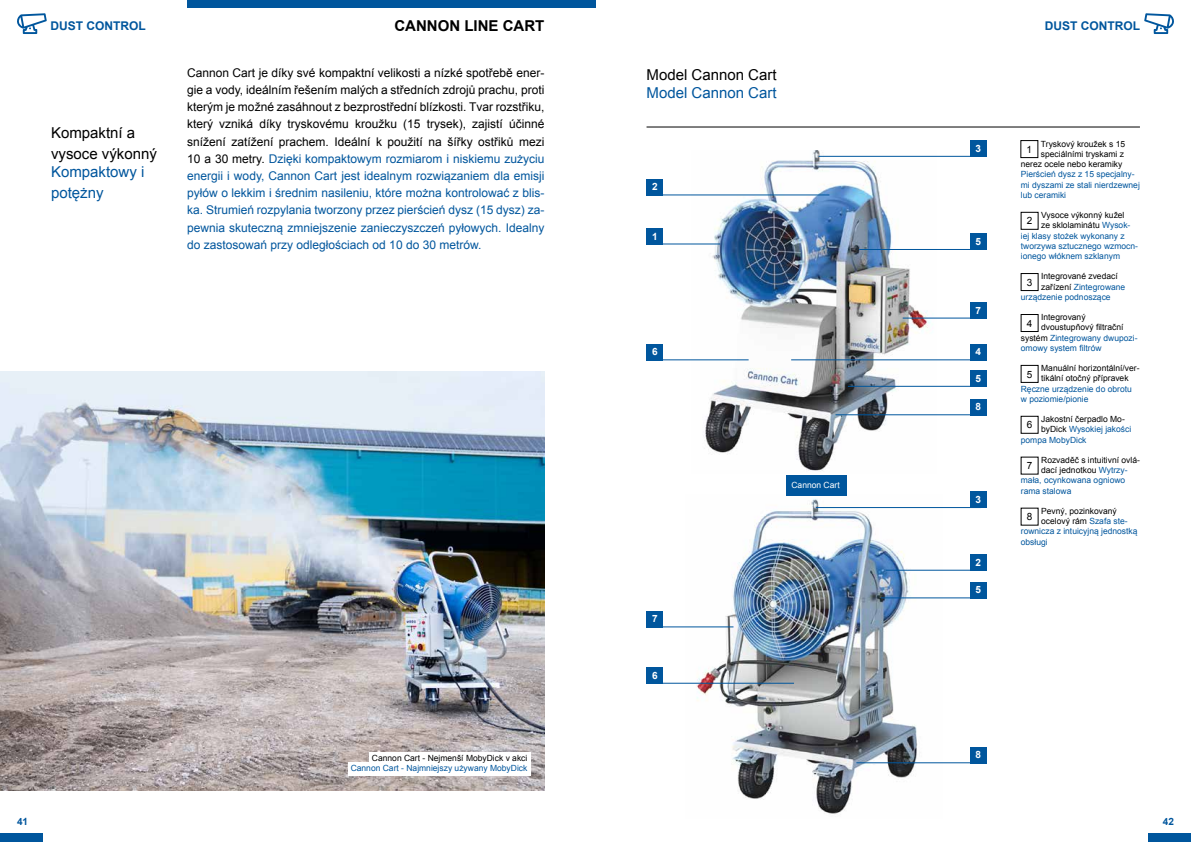
<style>
.page{position:relative;width:1191px;height:842px;background:#fff}
.page>*{position:absolute;margin:0;border:0;box-sizing:border-box;transform-origin:0 0}
.t1{font:15px/20.8px "Arial";color:#000}
.t2{font:15px/20.8px "Arial";color:#00569d}
.t3{font:700 15px "Arial";color:#000}
.t4{font:12px/17.2px "Arial";color:#00569d;text-align:justify}
.t5{font:700 12px "Arial";color:#00569d}
.t6{font:700 10px "Arial";color:#fff}
.t7{font:10px "Arial";color:#000}
.t8{font:700 10px "Arial";color:#00569d}
.t9{font:8.5px/10.2px "Arial";color:#00569d}
.t10{font:8.5px/10.2px "Arial";color:#000}
.t11{font:8.5px "Arial";color:#fff}
.s1{color:#000}
.s2{color:#00569d}
</style>
<div class="page">
<img style="left:0;top:372px;width:544px;height:419px">
<img style="left:691px;top:150px;width:245px;height:321px">
<img style="left:685px;top:499px;width:257px;height:315px">
<div style="left:369px;top:752px;width:161px;height:13px;background:#fff"></div>
<div style="left:348px;top:762px;width:182px;height:14px;background:#fff"></div>
<div style="left:1020px;top:140px;width:18px;height:18px;border:1px solid #000"></div>
<div style="left:1020px;top:314px;width:18px;height:18px;border:1px solid #000"></div>
<div style="left:1020px;top:212px;width:18px;height:18px;border:1px solid #000"></div>
<div style="left:1020px;top:365px;width:18px;height:18px;border:1px solid #000"></div>
<div style="left:1020px;top:273px;width:18px;height:18px;border:1px solid #000"></div>
<hr style="left:646px;top:127px;width:494px;height:1px;background:#000">
<div style="left:786px;top:475px;width:61px;height:21px;background:#00569d"></div>
<div style="left:187px;top:0;width:408px;height:8px;background:#00569d"></div>
<div style="left:0;top:833px;width:43px;height:9px;background:#00569d"></div>
<div style="left:1148px;top:833px;width:43px;height:9px;background:#00569d"></div>
<svg style="left:17px;top:13px;width:30px;height:21px"></svg>
<svg style="left:1144px;top:13px;width:30px;height:21px"></svg>
<div style="left:646px;top:179px;width:17px;height:16px;background:#00569d"></div>
<hr style="left:652px;top:194px;width:177px;height:1px;background:#00569d">
<div style="left:646px;top:344px;width:17px;height:16px;background:#00569d"></div>
<hr style="left:652px;top:359px;width:96px;height:1px;background:#00569d">
<div style="left:646px;top:228px;width:17px;height:16px;background:#00569d"></div>
<hr style="left:652px;top:243px;width:68px;height:1px;background:#00569d">
<div style="left:970px;top:344px;width:16px;height:16px;background:#00569d"></div>
<hr style="left:791px;top:359px;width:190px;height:1px;background:#00569d">
<div style="left:970px;top:140px;width:16px;height:17px;background:#00569d"></div>
<hr style="left:818px;top:156px;width:163px;height:1px;background:#00569d">
<div style="left:970px;top:491px;width:16px;height:17px;background:#00569d"></div>
<hr style="left:815px;top:507px;width:166px;height:1px;background:#00569d">
<div style="left:970px;top:399px;width:16px;height:16px;background:#00569d"></div>
<hr style="left:835px;top:414px;width:146px;height:1px;background:#00569d">
<div style="left:970px;top:233px;width:16px;height:17px;background:#00569d"></div>
<hr style="left:859px;top:249px;width:122px;height:1px;background:#00569d">
<div style="left:970px;top:302px;width:16px;height:17px;background:#00569d"></div>
<hr style="left:902px;top:318px;width:79px;height:1px;background:#00569d">
<div style="left:646px;top:667px;width:17px;height:17px;background:#00569d"></div>
<hr style="left:652px;top:683px;width:142px;height:1px;background:#00569d">
<div style="left:646px;top:611px;width:17px;height:16px;background:#00569d"></div>
<hr style="left:652px;top:626px;width:81px;height:1px;background:#00569d">
<div style="left:970px;top:747px;width:16px;height:16px;background:#00569d"></div>
<hr style="left:856px;top:762px;width:125px;height:1px;background:#00569d">
<div style="left:970px;top:582px;width:16px;height:16px;background:#00569d"></div>
<hr style="left:881px;top:597px;width:100px;height:1px;background:#00569d">
<div style="left:970px;top:554px;width:16px;height:17px;background:#00569d"></div>
<hr style="left:885px;top:570px;width:96px;height:1px;background:#00569d">
<div style="left:970px;top:370px;width:16px;height:17px;background:#00569d"></div>
<hr style="left:848px;top:386px;width:133px;height:1px;background:#00569d">
<p class="t5" style="left:51px;top:18px;width:97px">DUST CONTROL</p>
<p class="t3" style="left:394px;top:16px;width:151px">CANNON LINE CART</p>
<p class="t5" style="left:1044px;top:18px;width:97px">DUST CONTROL</p>
<p class="t1" style="left:51px;top:123px;width:107px">Kompaktní a vysoce výkonný</p>
<p class="t2" style="left:51px;top:162px;width:95px">Kompaktowy i potężny</p>
<p class="t4" style="left:187px;top:64px;width:359px"><span class="s1">Cannon Cart je díky své kompaktní velikosti a nízké spotřebě ener&shy;gie a vody, ideálním řešením malých a středních zdrojů prachu, proti kterým je možné zasáhnout z bezprostřední blízkosti. Tvar rozstřiku, který vzniká díky tryskovému kroužku (15 trysek), zajistí účinné snížení zatížení prachem. Ideální k použití na šířky ostřiků mezi 10 a 30 metry.</span> Dzięki kompaktowym rozmiarom i niskiemu zużyciu energii i wody, Cannon Cart jest idealnym rozwiązaniem dla emisji pyłów o lekkim i średnim nasileniu, które można kontrolować z blis&shy;ka. Strumień rozpylania tworzony przez pierścień dysz (15 dysz) za&shy;pewnia skuteczną zmniejszenie zanieczyszczeń pyłowych. Idealny do zastosowań przy odległościach od 10 do 30 metrów.</p>
<p class="t10" style="left:372px;top:753px;width:157px">Cannon Cart - Nejmenší MobyDick v akci</p>
<p class="t9" style="left:351px;top:763px;width:178px">Cannon Cart - Najmniejszy używany MobyDick</p>
<p class="t1" style="left:646px;top:65px;width:132px">Model Cannon Cart</p>
<p class="t2" style="left:646px;top:83px;width:132px">Model Cannon Cart</p>
<p class="t6" style="left:652px;top:180px;width:7px">2</p>
<p class="t6" style="left:652px;top:229px;width:7px">1</p>
<p class="t6" style="left:652px;top:345px;width:7px">6</p>
<p class="t11" style="left:791px;top:480px;width:50px">Cannon Cart</p>
<p class="t6" style="left:652px;top:612px;width:7px">7</p>
<p class="t6" style="left:652px;top:669px;width:7px">6</p>
<p class="t6" style="left:975px;top:142px;width:7px">3</p>
<p class="t6" style="left:975px;top:235px;width:7px">5</p>
<p class="t6" style="left:975px;top:303px;width:7px">7</p>
<p class="t6" style="left:975px;top:345px;width:7px">4</p>
<p class="t6" style="left:975px;top:372px;width:7px">5</p>
<p class="t6" style="left:975px;top:400px;width:7px">8</p>
<p class="t6" style="left:975px;top:493px;width:7px">3</p>
<p class="t6" style="left:975px;top:556px;width:7px">2</p>
<p class="t6" style="left:975px;top:583px;width:7px">5</p>
<p class="t10" style="left:1041px;top:139px;width:86px">Tryskový kroužek s 15</p>
<p class="t10" style="left:1041px;top:149px;width:85px">speciálními tryskami z</p>
<p class="t10" style="left:1020px;top:159px;width:103px">nerez ocele nebo keramiky</p>
<p class="t9" style="left:1020px;top:169px;width:121px">Pierścień dysz z 15 specjalny&shy;mi dyszami ze stali nierdzewnej lub ceramiki</p>
<p class="t10" style="left:1041px;top:210px;width:85px">Vysoce výkonný kužel</p>
<p class="t10" style="left:1041px;top:220px;width:91px">ze sklolaminátu <span class="s2">Wysok-</span></p>
<p class="t9" style="left:1020px;top:231px;width:105px">iej klasy stożek wykonany z</p>
<p class="t9" style="left:1020px;top:241px;width:119px">tworzywa sztucznego wzmocn-</p>
<p class="t9" style="left:1020px;top:251px;width:101px">ionego włóknem szklanym</p>
<p class="t10" style="left:1041px;top:271px;width:78px">Integrované zvedací</p>
<p class="t9" style="left:1041px;top:282px;width:86px"><span class="s1">zařízení</span> Zintegrowane</p>
<p class="t9" style="left:1020px;top:292px;width:91px">urządzenie podnoszące</p>
<p class="t10" style="left:1041px;top:312px;width:46px">Integrovaný</p>
<p class="t10" style="left:1041px;top:322px;width:84px">dvoustupňový filtrační</p>
<p class="t9" style="left:1020px;top:333px;width:118px"><span class="s1">systém</span> Zintegrowany dwupozi-</p>
<p class="t9" style="left:1020px;top:343px;width:82px">omowy system filtrów</p>
<p class="t10" style="left:1041px;top:363px;width:100px">Manuální horizontální/ver&shy;tikální otočný přípravek</p>
<p class="t9" style="left:1020px;top:384px;width:113px">Ręczne urządzenie do obrotu w poziomie/pionie</p>
<p class="t10" style="left:1041px;top:414px;width:85px">Jakostní čerpadlo Mo-</p>
<p class="t9" style="left:1041px;top:424px;width:92px"><span class="s1">byDick</span> Wysokiej jakości</p>
<p class="t9" style="left:1020px;top:435px;width:67px">pompa MobyDick</p>
<p class="t10" style="left:1041px;top:455px;width:100px">Rozvaděč s intuitivní ovlá-</p>
<p class="t10" style="left:1041px;top:465px;width:88px">dací jednotkou <span class="s2">Wytrzy-</span></p>
<p class="t9" style="left:1020px;top:475px;width:106px">mała, ocynkowana ogniowo</p>
<p class="t9" style="left:1020px;top:486px;width:52px">rama stalowa</p>
<p class="t10" style="left:1041px;top:506px;width:77px">Pevný, pozinkovaný</p>
<p class="t10" style="left:1041px;top:516px;width:88px">ocelový rám <span class="s2">Szafa ste-</span></p>
<p class="t9" style="left:1020px;top:526px;width:118px">rownicza z intuicyjną jednostką</p>
<p class="t9" style="left:1020px;top:537px;width:28px">obsługi</p>
<p class="t7" style="left:1026px;top:143px;width:7px">1</p>
<p class="t7" style="left:1026px;top:214px;width:7px">2</p>
<p class="t7" style="left:1026px;top:276px;width:7px">3</p>
<p class="t7" style="left:1026px;top:317px;width:7px">4</p>
<p class="t7" style="left:1026px;top:367px;width:7px">5</p>
<p class="t7" style="left:1026px;top:418px;width:7px">6</p>
<p class="t7" style="left:1026px;top:459px;width:7px">7</p>
<p class="t7" style="left:1026px;top:510px;width:7px">8</p>
<p class="t6" style="left:975px;top:748px;width:7px">8</p>
<p class="t8" style="left:17px;top:815px;width:13px">41</p>
<p class="t8" style="left:1162px;top:815px;width:13px">42</p>
</div>
